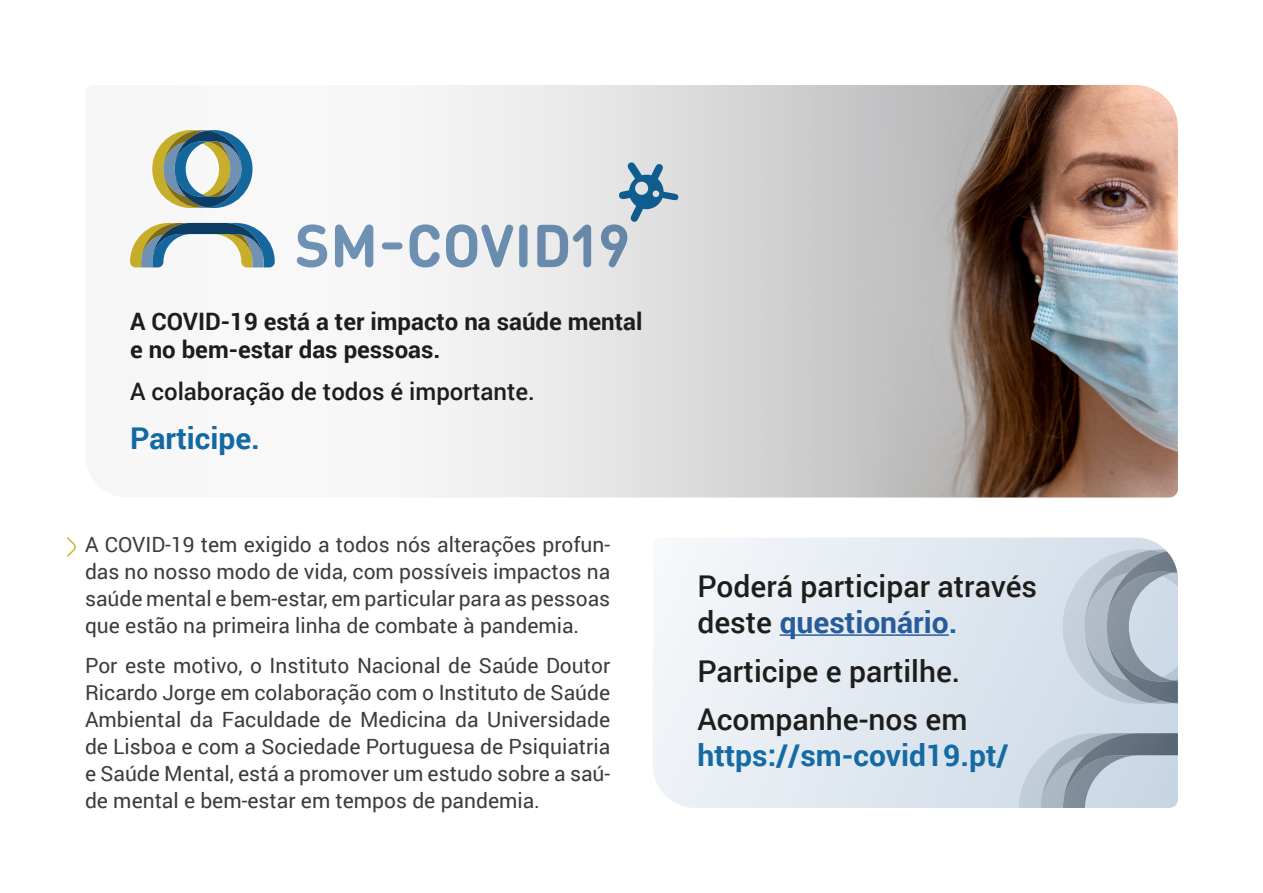
<style>
.page{position:relative;width:1263px;height:893px;background:#fff}
.page>*{position:absolute;margin:0;border:0;box-sizing:border-box;transform-origin:0 0}
.t1{font:500 30px/36px "Roboto";color:#1d1d1b}
.t2{font:700 30px/36px "Roboto";color:#146ba3}
.t3{font:700 30px "Roboto";color:#1269a3}
.t4{font:700 24px/28.8px "Roboto";color:#1d1d1b}
.t5{font:500 24px "Roboto";color:#1d1d1b}
.t6{font:21px/27px "Roboto";color:#3c3c3b;text-align:justify}
.s1{font-weight:700;color:#275b9b}
.s2{font-weight:700;color:#146ba3}
.s3{font-weight:500;color:#1d1d1b}
</style>
<div class="page">
<img style="left:915px;top:85px;width:263px;height:412px">
<svg style="left:133px;top:85px;width:782px;height:412px"></svg>
<svg style="left:653px;top:537px;width:525px;height:271px;background:#e3eaf1"></svg>
<svg style="left:1063px;top:549px;width:115px;height:155px;background:#b1bdc8"></svg>
<svg style="left:1019px;top:733px;width:159px;height:75px;background:#acb9c5"></svg>
<svg style="left:297px;top:224px;width:30px;height:43px"></svg>
<svg style="left:335px;top:225px;width:38px;height:42px"></svg>
<svg style="left:382px;top:242px;width:20px;height:7px"></svg>
<svg style="left:409px;top:224px;width:31px;height:43px"></svg>
<svg style="left:446px;top:224px;width:67px;height:43px"></svg>
<svg style="left:519px;top:225px;width:8px;height:42px"></svg>
<svg style="left:537px;top:225px;width:54px;height:42px;background:#a2b4c6"></svg>
<svg style="left:152px;top:130px;width:101px;height:78px"></svg>
<svg style="left:130px;top:223px;width:145px;height:44px"></svg>
<svg style="left:601px;top:162px;width:77px;height:105px;background:#b7c6d0"></svg>
<svg style="left:67px;top:537px;width:9px;height:20px"></svg>
<hr style="left:780px;top:634px;width:169px;height:2px;background:#275b9b">
<p class="t4" style="left:130px;top:306px;width:514px">A COVID-19 está a ter impacto na saúde mental e no bem-estar das pessoas.</p>
<p class="t5" style="left:130px;top:374px;width:406px">A colaboração de todos é importante.</p>
<p class="t3" style="left:130px;top:417px;width:131px">Participe.</p>
<p class="t6" style="left:85px;top:530px;width:527px">A COVID-19 tem exigido a todos nós alterações profun&shy;das no nosso modo de vida, com possíveis impactos na saúde mental e bem-estar, em particular para as pessoas que estão na primeira linha de combate à pandemia.</p>
<p class="t6" style="left:85px;top:651px;width:527px">Por este motivo, o Instituto Nacional de Saúde Doutor Ricardo Jorge em colaboração com o Instituto de Saúde Ambiental da Faculdade de Medicina da Universidade de Lisboa e com a Sociedade Portuguesa de Psiquiatria e Saúde Mental, está a promover um estudo sobre a saú&shy;de mental e bem-estar em tempos de pandemia.</p>
<p class="t1" style="left:697px;top:567px;width:341px">Poderá participar através deste <span class="s1">questionário</span><span class="s2">.</span></p>
<p class="t1" style="left:697px;top:652px;width:264px">Participe e partilhe.</p>
<p class="t2" style="left:697px;top:701px;width:313px"><span class="s3">Acompanhe-nos em </span>https://sm-covid19.pt/</p>
</div>
